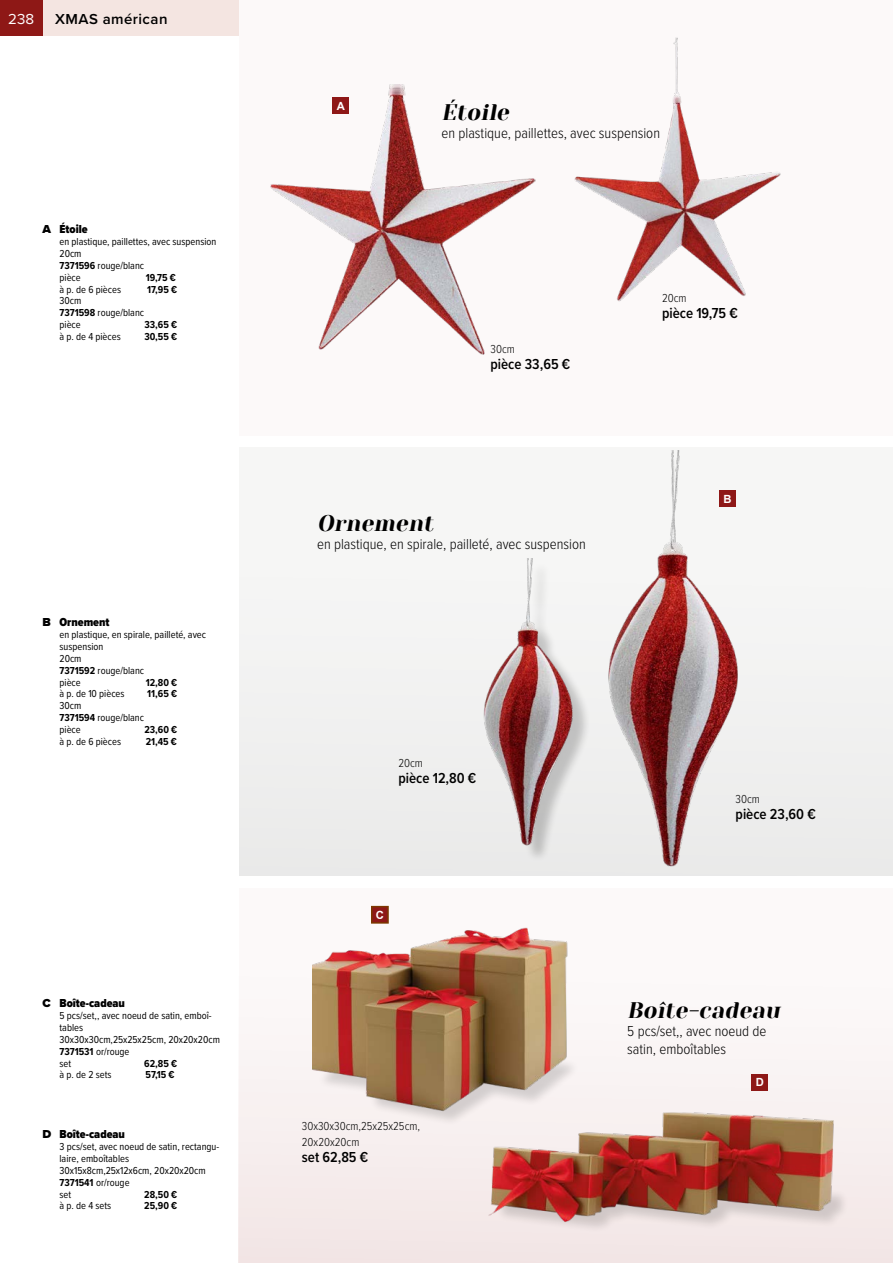
<style>
.page{position:relative;width:893px;height:1263px;background:#fff}
.page>*{position:absolute;margin:0;border:0;box-sizing:border-box;transform-origin:0 0}
.t1{font:italic 22.5px "Yeseva One";color:#000}
.t2{font:300 15px/18px "Proxima Nova Cond";color:#000}
.t3{font:600 15px "Proxima Nova Cond";color:#000}
.t4{font:600 15px "Proxima Nova";letter-spacing:.03em;color:#000}
.t5{font:15px "Proxima Nova";color:#fff}
.t6{font:300 12px/15.8px "Proxima Nova Cond";color:#000}
.t7{font:900 12px "Proxima Nova Cond";color:#000}
.t8{font:700 11.25px "Arial";color:#fff}
.t9{font:10.5px/11.9px "Proxima Nova Cond";color:#000}
.t10{font:700 10.5px "Proxima Nova Cond";color:#000}
.s1{font-family:"Proxima Nova"}
.s2{font-weight:700}
</style>
<div class="page">
<div style="left:239px;top:0;width:654px;height:435px;background:#fcf9f9"></div>
<div style="left:239px;top:447px;width:654px;height:429px;background:#f6f6f5"></div>
<div style="left:239px;top:888px;width:654px;height:375px;background:#fcf9f9"></div>
<div style="left:238px;top:951px;width:655px;height:312px;background:#f8f2f2"></div>
<div style="left:239px;top:552px;width:654px;height:324px;background:#f1f1f0"></div>
<img style="left:608px;top:450px;width:130px;height:417px">
<div style="left:487px;top:561px;width:104px;height:301px;background:#000;opacity:.2"></div>
<img style="left:483px;top:558px;width:93px;height:288px">
<img style="left:270px;top:85px;width:266px;height:270px">
<img style="left:574px;top:37px;width:207px;height:265px">
<svg style="left:881px;top:1239px;width:12px;height:9px"></svg>
<div style="left:752px;top:1074px;width:16px;height:16px;background:#8e1817"></div>
<div style="left:316px;top:1023px;width:264px;height:104px;background:#000;opacity:.75"></div>
<img style="left:313px;top:927px;width:266px;height:185px">
<div style="left:495px;top:1188px;width:354px;height:45px;background:#f3e8e8"></div>
<img style="left:485px;top:1107px;width:353px;height:116px">
<div style="left:43px;top:0;width:196px;height:36px;background:#f4e5e1"></div>
<div style="left:0;top:0;width:43px;height:36px;background:#8e1816"></div>
<div style="left:372px;top:907px;width:16px;height:16px;background:#8e1817"></div>
<div style="left:371px;top:906px;width:18px;height:18px;border:2px solid #7c3800"></div>
<div style="left:719px;top:491px;width:17px;height:16px;background:#8e1817"></div>
<div style="left:332px;top:98px;width:17px;height:16px;background:#8e1817"></div>
<h2 class="t5" style="left:8px;top:8px;width:27px">238</h2>
<h2 class="t4" style="left:55px;top:8px;width:114px">XMAS américan</h2>
<p class="t7" style="left:43px;top:220px;width:47px"><span class="s1">A</span> Étoile</p>
<p class="t9" style="left:60px;top:235px;width:158px">en plastique, paillettes, avec suspension<br>20cm<br><span class="s2">7371596</span> rouge/blanc<br>pièce</p>
<p class="t10" style="left:146px;top:269px;width:32px">19,75 €</p>
<p class="t9" style="left:60px;top:283px;width:63px">à p. de 6 pièces</p>
<p class="t10" style="left:147px;top:281px;width:31px">17,95 €</p>
<p class="t9" style="left:60px;top:295px;width:86px">30cm<br><span class="s2">7371598</span> rouge/blanc pièce</p>
<p class="t10" style="left:144px;top:317px;width:34px">33,65 €</p>
<p class="t9" style="left:60px;top:330px;width:63px">à p. de 4 pièces</p>
<p class="t10" style="left:144px;top:329px;width:34px">30,55 €</p>
<p class="t7" style="left:43px;top:613px;width:69px"><span class="s1">B</span> Ornement</p>
<p class="t9" style="left:60px;top:628px;width:148px">en plastique, en spirale, pailleté, avec suspension<br>20cm<br><span class="s2">7371592</span> rouge/blanc<br>pièce</p>
<p class="t10" style="left:146px;top:674px;width:33px">12,80 €</p>
<p class="t9" style="left:60px;top:687px;width:67px">à p. de 10 pièces</p>
<p class="t10" style="left:147px;top:686px;width:31px">11,65 €</p>
<p class="t9" style="left:60px;top:699px;width:86px">30cm<br><span class="s2">7371594</span> rouge/blanc pièce</p>
<p class="t10" style="left:144px;top:722px;width:34px">23,60 €</p>
<p class="t9" style="left:60px;top:735px;width:63px">à p. de 6 pièces</p>
<p class="t10" style="left:146px;top:734px;width:33px">21,45 €</p>
<p class="t7" style="left:43px;top:994px;width:84px"><span class="s1">C</span> Boîte-cadeau</p>
<p class="t9" style="left:60px;top:1009px;width:162px">5 pcs/set,, avec noeud de satin, emboî&shy;tables<br>30x30x30cm,25x25x25cm, 20x20x20cm<br><span class="s2">7371531</span> or/rouge<br>set</p>
<p class="t10" style="left:144px;top:1055px;width:34px">62,85 €</p>
<p class="t9" style="left:60px;top:1068px;width:54px">à p. de 2 sets</p>
<p class="t10" style="left:146px;top:1067px;width:30px">57,15 €</p>
<p class="t7" style="left:43px;top:1125px;width:84px"><span class="s1">D</span> Boîte-cadeau</p>
<p class="t9" style="left:60px;top:1140px;width:161px">3 pcs/set, avec noeud de satin, rectangu&shy;laire, emboîtables<br>30x15x8cm,25x12x6cm, 20x20x20cm<br><span class="s2">7371541</span> or/rouge<br>set</p>
<p class="t10" style="left:144px;top:1186px;width:35px">28,50 €</p>
<p class="t9" style="left:60px;top:1199px;width:53px">à p. de 4 sets</p>
<p class="t10" style="left:144px;top:1198px;width:35px">25,90 €</p>
<p class="t8" style="left:337px;top:98px;width:10px">A</p>
<h1 class="t1" style="left:441px;top:99px;width:74px">Étoile</h1>
<h2 class="t2" style="left:441px;top:123px;width:220px">en plastique, paillettes, avec suspension</h2>
<p class="t6" style="left:491px;top:341px;width:26px">30cm</p>
<h2 class="t3" style="left:491px;top:353px;width:81px">pièce 33,65 €</h2>
<p class="t6" style="left:662px;top:289px;width:26px">20cm</p>
<h2 class="t3" style="left:662px;top:302px;width:77px">pièce 19,75 €</h2>
<p class="t8" style="left:723px;top:491px;width:10px">B</p>
<h1 class="t1" style="left:317px;top:510px;width:123px">Ornement</h1>
<h2 class="t2" style="left:317px;top:534px;width:270px">en plastique, en spirale, pailleté, avec suspension</h2>
<p class="t6" style="left:398px;top:754px;width:26px">20cm</p>
<h2 class="t3" style="left:398px;top:767px;width:79px">pièce 12,80 €</h2>
<p class="t8" style="left:376px;top:908px;width:10px">C</p>
<p class="t6" style="left:302px;top:1117px;width:120px">30x30x30cm,25x25x25cm,<br>20x20x20cm</p>
<h2 class="t3" style="left:302px;top:1145px;width:68px">set 62,85 €</h2>
<p class="t6" style="left:736px;top:790px;width:26px">30cm</p>
<h2 class="t3" style="left:736px;top:802px;width:82px">pièce 23,60 €</h2>
<h1 class="t1" style="left:627px;top:997px;width:159px">Boîte-cadeau</h1>
<h2 class="t2" style="left:627px;top:1021px;width:141px">5 pcs/set,, avec noeud de satin, emboîtables</h2>
<p class="t8" style="left:756px;top:1074px;width:10px">D</p>
</div>
